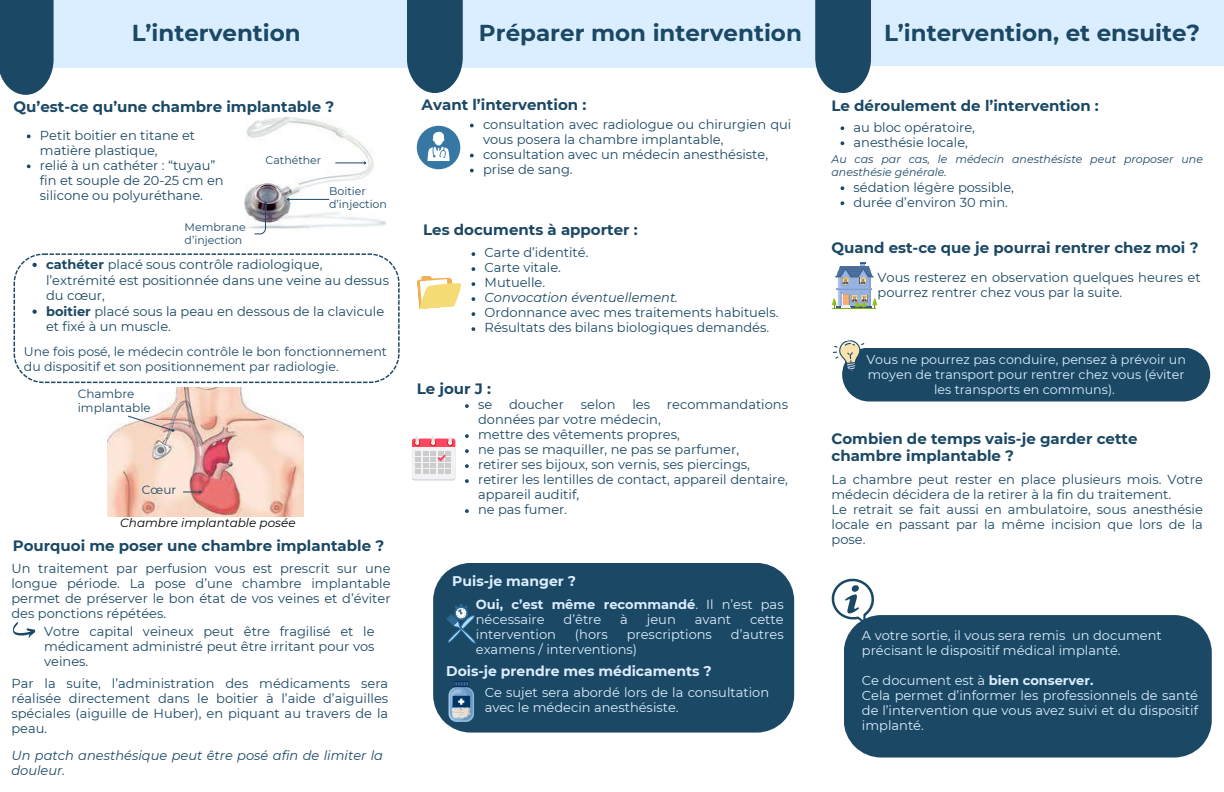
<style>
.page{position:relative;width:1224px;height:792px;background:#fff}
.page>*{position:absolute;margin:0;border:0;box-sizing:border-box;transform-origin:0 0}
.t1{font:700 23px "Montserrat";color:#1b4864}
.t2{font:700 15px/17.2px "Montserrat";color:#1b4864}
.t3{font:700 14px "Montserrat";color:#dbeeff}
.t4{font:13px/15px "Montserrat";color:#1b4864}
.t5{font:13px/15px "Montserrat";color:#dbeeff}
.t6{font:italic 13px/15px "Montserrat";color:#1b4864}
.t7{font:700 13px/15px "Montserrat";color:#dbeeff}
.t8{font:12.7px/15px "Montserrat";color:#dbeeff;text-align:center}
.t9{font:12.5px/14.9px "Montserrat";color:#1b4864}
.t10{font:italic 12px "Montserrat";color:#000}
.t11{font:12px/14.2px "Montserrat";color:#1b4864}
.t12{font:italic 11px/12.8px "Montserrat";color:#1b4864}
.t13{font:11px/12.8px "Montserrat";color:#1b4864}
.s1{font-weight:700}
.s2{font-weight:400}
</style>
<div class="page">
<div style="left:861px;top:0;width:363px;height:66px;background:#dbeeff"></div>
<div style="left:452px;top:0;width:365px;height:68px;background:#dbeeff"></div>
<svg style="left:815px;top:0;width:56px;height:93px;background:#2e5771"></svg>
<div style="left:43px;top:0;width:365px;height:68px;background:#dbeeff"></div>
<svg style="left:0;top:0;width:54px;height:95px;background:#2d5670"></svg>
<svg style="left:407px;top:0;width:56px;height:93px;background:#2e5771"></svg>
<div style="left:433px;top:563px;width:361px;height:170px;background:#1b4864"></div>
<svg style="left:447px;top:604px;width:28px;height:39px"></svg>
<svg style="left:449px;top:681px;width:25px;height:41px"></svg>
<hr style="left:833px;top:308px;width:43px;height:1px;background:#82a818">
<svg style="left:832px;top:262px;width:45px;height:46px"></svg>
<svg style="left:832px;top:340px;width:378px;height:61px"></svg>
<div style="left:844px;top:615px;width:368px;height:143px;background:#1b4864"></div>
<svg style="left:831px;top:578px;width:45px;height:46px"></svg>
<div style="left:417px;top:126px;width:43px;height:43px;background:#3677a3;border-radius:50%"></div>
<svg style="left:428px;top:131px;width:22px;height:30px"></svg>
<svg style="left:470px;top:124px;width:4px;height:3px"></svg>
<svg style="left:470px;top:154px;width:4px;height:3px"></svg>
<svg style="left:470px;top:169px;width:4px;height:3px"></svg>
<svg style="left:412px;top:436px;width:43px;height:44px"></svg>
<svg style="left:465px;top:404px;width:4px;height:4px"></svg>
<svg style="left:465px;top:434px;width:4px;height:4px"></svg>
<svg style="left:465px;top:449px;width:4px;height:4px"></svg>
<svg style="left:465px;top:464px;width:4px;height:4px"></svg>
<svg style="left:465px;top:479px;width:4px;height:4px"></svg>
<svg style="left:465px;top:509px;width:4px;height:4px"></svg>
<svg style="left:417px;top:276px;width:44px;height:33px"></svg>
<svg style="left:472px;top:252px;width:3px;height:4px"></svg>
<svg style="left:472px;top:267px;width:3px;height:4px"></svg>
<svg style="left:472px;top:282px;width:3px;height:4px"></svg>
<svg style="left:472px;top:297px;width:3px;height:4px"></svg>
<svg style="left:472px;top:312px;width:3px;height:4px"></svg>
<svg style="left:472px;top:327px;width:3px;height:4px"></svg>
<svg style="left:841px;top:126px;width:3px;height:4px"></svg>
<svg style="left:841px;top:141px;width:3px;height:4px"></svg>
<svg style="left:841px;top:186px;width:3px;height:4px"></svg>
<svg style="left:841px;top:201px;width:3px;height:4px"></svg>
<img style="left:245px;top:118px;width:141px;height:111px">
<hr style="left:335px;top:163px;width:31px;height:1px;background:#1b4864">
<svg style="left:363px;top:161px;width:4px;height:4px"></svg>
<svg style="left:14px;top:253px;width:386px;height:130px"></svg>
<svg style="left:32px;top:263px;width:5px;height:4px"></svg>
<svg style="left:32px;top:310px;width:5px;height:4px"></svg>
<img style="left:107px;top:388px;width:196px;height:129px">
<svg style="left:127px;top:415px;width:49px;height:18px"></svg>
<svg style="left:183px;top:490px;width:19px;height:4px"></svg>
<svg style="left:13px;top:622px;width:22px;height:16px"></svg>
<svg style="left:27px;top:135px;width:4px;height:3px"></svg>
<svg style="left:27px;top:165px;width:4px;height:3px"></svg>
<hr style="left:287px;top:199px;width:42px;height:1px;background:#1b4864">
<svg style="left:286px;top:197px;width:4px;height:5px"></svg>
<svg style="left:254px;top:201px;width:14px;height:34px"></svg>
<p class="t1" style="left:132px;top:19px;width:171px">L’intervention</p>
<p class="t1" style="left:479px;top:19px;width:324px">Préparer mon intervention</p>
<p class="t1" style="left:884px;top:19px;width:318px">L’intervention, et ensuite?</p>
<p class="t2" style="left:14px;top:98px;width:322px">Qu’est-ce qu’une chambre implantable ?</p>
<p class="t4" style="left:40px;top:128px;width:157px">Petit boitier en titane et matière plastique,</p>
<p class="t4" style="left:40px;top:158px;width:185px">relié à un cathéter : “tuyau” fin et souple de 20-25 cm en silicone ou polyuréthane.</p>
<p class="t13" style="left:265px;top:154px;width:57px">Cathéther</p>
<h2 class="t13" style="left:185px;top:221px;width:63px">Membrane d’injection</h2>
<p class="t13" style="left:329px;top:184px;width:59px">Boitier d’injection</p>
<p class="t4" style="left:46px;top:257px;width:345px;line-height:15.6px"><span class="s1">cathéter</span> placé sous contrôle radiologique, l’extrémité est positionnée dans une veine au dessus du cœur,</p>
<p class="t4" style="left:46px;top:303px;width:340px;line-height:15.6px"><span class="s1">boitier</span> placé sous la peau en dessous de la clavicule et fixé à un muscle.</p>
<p class="t9" style="left:24px;top:344px;width:364px">Une fois posé, le médecin contrôle le bon fonctionnement du dispositif et son positionnement par radiologie.</p>
<p class="t11" style="left:78px;top:387px;width:75px">Chambre implantable</p>
<h3 class="t11" style="left:142px;top:483px;width:36px">Cœur</h3>
<h2 class="t10" style="left:120px;top:516px;width:177px">Chambre implantable posée</h2>
<p class="t2" style="left:13px;top:537px;width:373px">Pourquoi me poser une chambre implantable ?</p>
<h3 class="t4" style="left:11px;top:561px;width:381px;text-align:justify">Un traitement par perfusion vous est prescrit sur une longue période. La pose d’une chambre implantable permet de préserver le bon état de vos veines et d’éviter des ponctions répétées.</h3>
<h2 class="t4" style="left:44px;top:624px;width:332px;text-align:justify">Votre capital veineux peut être fragilisé et le médicament administré peut être irritant pour vos veines.</h2>
<h2 class="t4" style="left:11px;top:676px;width:378px;text-align:justify">Par la suite, l’administration des médicaments sera réalisée directement dans le boitier à l’aide d’aiguilles spéciales (aiguille de Huber), en piquant au travers de la peau.</h2>
<p class="t6" style="left:11px;top:747px;width:373px">Un patch anesthésique peut être posé afin de limiter la douleur.</p>
<h3 class="t2" style="left:422px;top:96px;width:166px">Avant l’intervention :</h3>
<h3 class="t4" style="left:483px;top:117px;width:310px">consultation avec radiologue ou chirurgien qui vous posera la chambre implantable,</h3>
<p class="t4" style="left:483px;top:147px;width:287px">consultation avec un médecin anesthésiste,</p>
<h3 class="t4" style="left:483px;top:162px;width:91px">prise de sang.</h3>
<h2 class="t2" style="left:423px;top:221px;width:216px">Les documents à apporter :</h2>
<p class="t4" style="left:485px;top:245px;width:105px">Carte d’identité.</p>
<p class="t4" style="left:485px;top:260px;width:78px">Carte vitale.</p>
<p class="t4" style="left:485px;top:275px;width:62px">Mutuelle.</p>
<p class="t6" style="left:485px;top:290px;width:195px">Convocation éventuellement.</p>
<h2 class="t4" style="left:485px;top:305px;width:295px">Ordonnance avec mes traitements habituels.</h2>
<p class="t4" style="left:485px;top:320px;width:286px">Résultats des bilans biologiques demandés.</p>
<h3 class="t2" style="left:417px;top:380px;width:76px">Le jour J :</h3>
<h2 class="t4" style="left:478px;top:397px;width:16px">se</h2>
<h2 class="t4" style="left:509px;top:397px;width:56px">doucher</h2>
<h2 class="t4" style="left:581px;top:397px;width:36px">selon</h2>
<h2 class="t4" style="left:632px;top:397px;width:19px">les</h2>
<h2 class="t4" style="left:667px;top:397px;width:123px">recommandations</h2>
<h2 class="t4" style="left:478px;top:412px;width:184px">données par votre médecin,</h2>
<h3 class="t4" style="left:478px;top:427px;width:203px">mettre des vêtements propres,</h3>
<h3 class="t4" style="left:478px;top:442px;width:262px">ne pas se maquiller, ne pas se parfumer,</h3>
<h3 class="t4" style="left:478px;top:457px;width:273px">retirer ses bijoux, son vernis, ses piercings,</h3>
<h3 class="t4" style="left:478px;top:472px;width:311px">retirer les lentilles de contact, appareil dentaire, appareil auditif,</h3>
<p class="t4" style="left:478px;top:502px;width:91px">ne pas fumer.</p>
<h1 class="t3" style="left:452px;top:573px;width:125px">Puis-je manger ?</h1>
<h1 class="t7" style="left:476px;top:597px;width:309px">Oui, c’est même recommandé<span class="s2">. Il n’est pas nécessaire</span></h1>
<h1 class="t5" style="left:564px;top:612px;width:39px">d’être</h1>
<h1 class="t5" style="left:620px;top:612px;width:9px">à</h1>
<h1 class="t5" style="left:647px;top:612px;width:31px">jeun</h1>
<h1 class="t5" style="left:695px;top:612px;width:38px">avant</h1>
<h1 class="t5" style="left:750px;top:612px;width:35px">cette</h1>
<h1 class="t5" style="left:476px;top:627px;width:82px">intervention</h1>
<h1 class="t5" style="left:575px;top:627px;width:34px">(hors</h1>
<h1 class="t5" style="left:627px;top:627px;width:87px">prescriptions</h1>
<h1 class="t5" style="left:731px;top:627px;width:54px">d’autres</h1>
<h1 class="t5" style="left:476px;top:642px;width:163px">examens / interventions)</h1>
<h1 class="t3" style="left:446px;top:663px;width:267px">Dois-je prendre mes médicaments ?</h1>
<h2 class="t5" style="left:485px;top:684px;width:286px">Ce sujet sera abordé lors de la consultation avec le médecin anesthésiste.</h2>
<p class="t2" style="left:832px;top:97px;width:269px">Le déroulement de l’intervention :</p>
<p class="t4" style="left:854px;top:119px;width:123px">au bloc opératoire,</p>
<p class="t4" style="left:854px;top:134px;width:116px">anesthésie locale,</p>
<p class="t4" style="left:854px;top:179px;width:162px">sédation légère possible,</p>
<h2 class="t4" style="left:854px;top:194px;width:156px">durée d’environ 30 min.</h2>
<p class="t12" style="left:832px;top:153px;width:373px">Au cas par cas, le médecin anesthésiste peut proposer une anesthésie générale.</p>
<p class="t2" style="left:832px;top:239px;width:369px">Quand est-ce que je pourrai rentrer chez moi ?</p>
<p class="t4" style="left:878px;top:270px;width:325px">Vous resterez en observation quelques heures et pourrez rentrer chez vous par la suite.</p>
<p class="t8" style="left:866px;top:352px;width:321px">Vous ne pourrez pas conduire, pensez à prévoir un moyen de transport pour rentrer chez vous (éviter les transports en communs).</p>
<p class="t2" style="left:832px;top:430px;width:308px">Combien de temps vais-je garder cette chambre implantable ?</p>
<p class="t4" style="left:832px;top:472px;width:373px">La chambre peut rester en place plusieurs mois. Votre médecin décidera de la retirer à la fin du traitement.<br>Le retrait se fait aussi en ambulatoire, sous anesthésie locale en passant par la même incision que lors de la pose.</p>
<p class="t5" style="left:862px;top:628px;width:301px">A votre sortie, il vous sera remis un document précisant le dispositif médical implanté.</p>
<p class="t5" style="left:862px;top:672px;width:338px">Ce document est à <span class="s1">bien conserver.<br></span>Cela permet d’informer les professionnels de santé de l’intervention que vous avez suivi et du dispositif implanté.</p>
</div>
